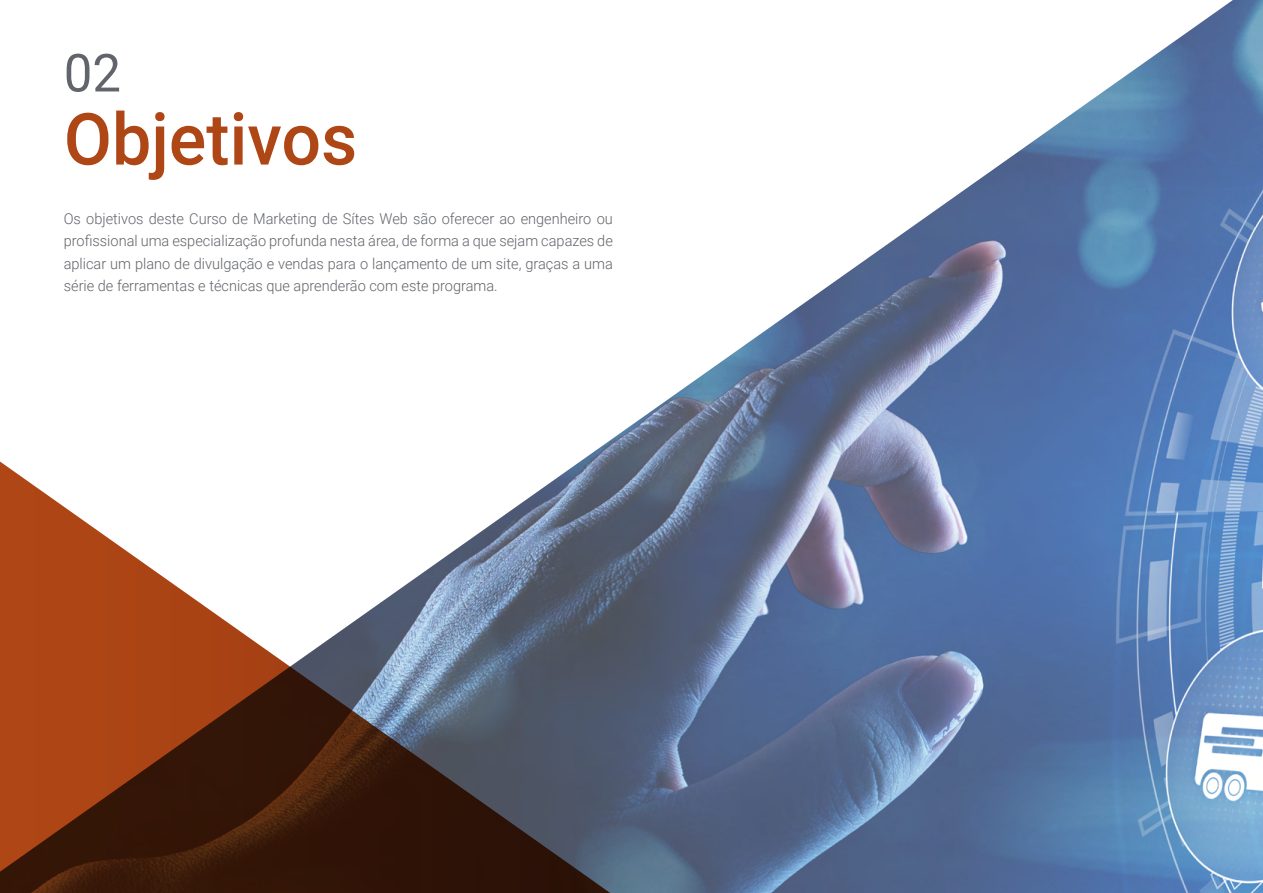
<style>
.page{position:relative;width:1263px;height:893px;background:#fff}
.page>*{position:absolute;margin:0;border:0;box-sizing:border-box;transform-origin:0 0}
.t1{font:500 72px "Roboto";color:#ae4615}
.t2{font:52.5px "Roboto";color:#61646a}
.t3{font:300 15px/22.5px "Roboto";color:#61646a;text-align:justify}
</style>
<div class="page">
<img style="left:602px;top:0;width:661px;height:893px">
<svg style="left:0;top:446px;width:640px;height:447px"></svg>
<h2 class="t2" style="left:64px;top:36px;width:59px">02</h2>
<h1 class="t1" style="left:64px;top:89px;width:295px">Objetivos</h1>
<p class="t3" style="left:64px;top:207px;width:551px">Os objetivos deste Curso de Marketing de Sítes Web são oferecer ao engenheiro ou profissional uma especialização profunda nesta área, de forma a que sejam capazes de aplicar um plano de divulgação e vendas para o lançamento de um site, graças a uma série de ferramentas e técnicas que aprenderão com este programa.</p>
</div>
